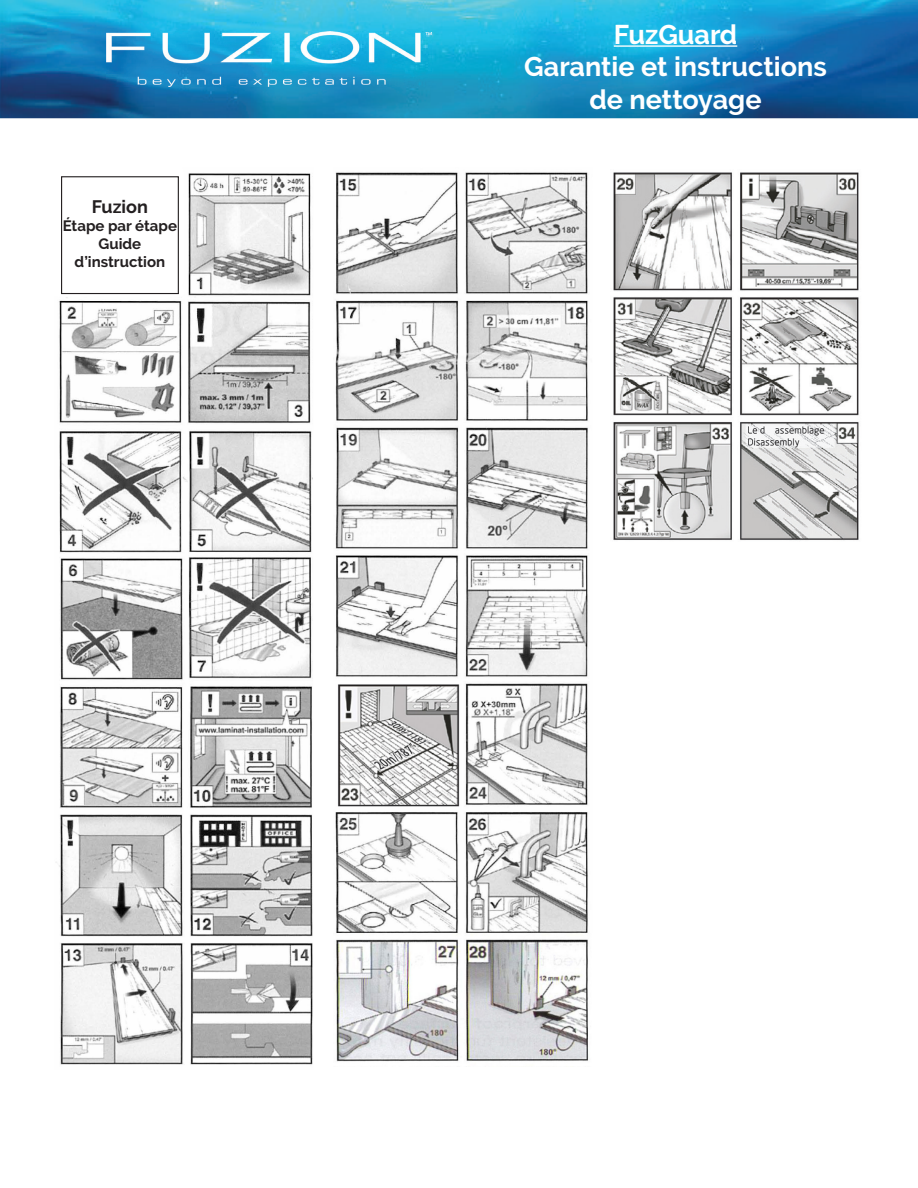
<style>
.page{position:relative;width:918px;height:1188px;background:#fff}
.page>*{position:absolute;margin:0;border:0;box-sizing:border-box;transform-origin:0 0}
.t1{font:700 27px "Raleway";color:#fff}
.t2{font:700 18px "Raleway";color:#231f20}
.t3{font:700 15px "Raleway";color:#231f20}
</style>
<div class="page">
<img style="left:56px;top:173px;width:257px;height:892px">
<img style="left:335px;top:172px;width:253px;height:761px">
<img style="left:336px;top:939px;width:253px;height:123px">
<img style="left:613px;top:172px;width:246px;height:369px">
<div style="left:61px;top:176px;width:118px;height:118px;border:1px solid #231f20"></div>
<img style="left:0;top:0;width:918px;height:118px">
<img style="left:106px;top:32px;width:326px;height:55px">
<hr style="left:614px;top:45px;width:123px;height:2px;background:#fff">
<p class="t2" style="left:92px;top:196px;width:58px">Fuzion</p>
<p class="t3" style="left:63px;top:217px;width:116px">Étape par étape</p>
<p class="t3" style="left:99px;top:235px;width:44px">Guide</p>
<p class="t3" style="left:75px;top:253px;width:92px">d’instruction</p>
<p class="t1" style="left:614px;top:19px;width:125px">FuzGuard</p>
<p class="t1" style="left:524px;top:52px;width:304px">Garantie et instructions</p>
<p class="t1" style="left:590px;top:84px;width:173px">de nettoyage</p>
</div>
